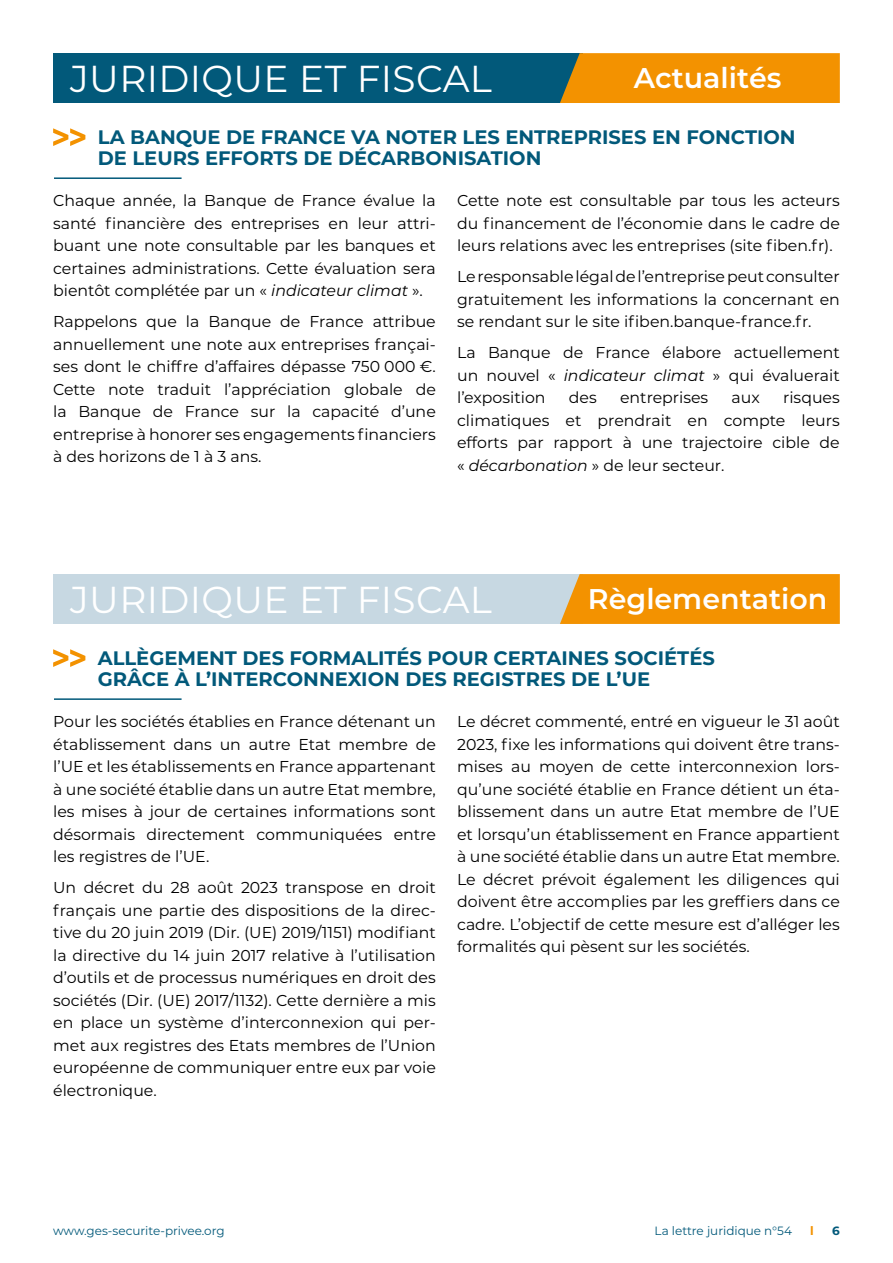
<style>
.page{position:relative;width:893px;height:1263px;background:#fff}
.page>*{position:absolute;margin:0;border:0;box-sizing:border-box;transform-origin:0 0}
.t1{font:37.5px "Montserrat";letter-spacing:.01em;color:#fff}
.t2{font:600 28.5px "Montserrat";color:#fff}
.t3{font:700 19.5px/21px "Montserrat";color:#02597a}
.t4{font:15.75px/22.5px "Montserrat";color:#000;text-align:justify}
.t5{font:12px "Montserrat";color:#02597a}
.t6{font:700 12px "Montserrat";color:#f39200}
.t7{font:700 12px "Montserrat";color:#02597a}
.s1{font-style:italic}
</style>
<div class="page">
<div style="left:53px;top:53px;width:530px;height:50px;background:#02597a"></div>
<div style="left:560px;top:53px;width:280px;height:50px;background:#f39200"></div>
<hr style="left:54px;top:177px;width:128px;height:2px;background:#02597a">
<hr style="left:54px;top:698px;width:128px;height:2px;background:#02597a">
<svg style="left:53px;top:128px;width:32px;height:18px"></svg>
<svg style="left:53px;top:649px;width:32px;height:18px"></svg>
<div style="left:53px;top:574px;width:530px;height:50px;background:#c7d8e2"></div>
<svg style="left:560px;top:574px;width:280px;height:50px;background:#f19408"></svg>
<h1 class="t1" style="left:70px;top:53px;width:423px">JURIDIQUE ET FISCAL</h1>
<h2 class="t2" style="left:634px;top:58px;width:149px">Actualités</h2>
<p class="t3" style="left:98px;top:125px;width:699px">LA BANQUE DE FRANCE VA NOTER LES ENTREPRISES EN FONCTION<br>DE LEURS EFFORTS DE DÉCARBONISATION</p>
<p class="t4" style="left:53px;top:189px;width:384px">Chaque année, la Banque de France évalue la santé financière des entreprises en leur attri&shy;buant une note consultable par les banques et certaines administrations. Cette évaluation sera bientôt complétée par un « <span class="s1">indicateur climat</span> ».</p>
<p class="t4" style="left:53px;top:310px;width:384px">Rappelons que la Banque de France attribue annuellement une note aux entreprises françai&shy;ses dont le chiffre d’affaires dépasse 750 000 €.<br>Cette note traduit l’appréciation globale de la Banque de France sur la capacité d’une entreprise à honorer ses engagements financiers à des horizons de 1 à 3 ans.</p>
<p class="t4" style="left:457px;top:189px;width:384px">Cette note est consultable par tous les acteurs du financement de l’économie dans le cadre de leurs relations avec les entreprises (site fiben.fr).</p>
<p class="t4" style="left:457px;top:265px;width:384px">Le responsable légal de l’entreprise peut consulter gratuitement les informations la concernant en se rendant sur le site ifiben.banque-france.fr.</p>
<p class="t4" style="left:457px;top:341px;width:384px">La Banque de France élabore actuellement un nouvel « <span class="s1">indicateur climat</span> » qui évaluerait l’exposition</p>
<p class="t4" style="left:457px;top:386px;width:384px;text-indent:326px">risques climatiques et prendrait en compte leurs efforts par rapport à une trajectoire cible de « <span class="s1">décarbonation</span> » de leur secteur.</p>
<p class="t4" style="left:569px;top:386px;width:29px">des</p>
<p class="t4" style="left:620px;top:386px;width:90px">entreprises</p>
<p class="t4" style="left:732px;top:386px;width:30px">aux</p>
<h1 class="t1" style="left:70px;top:574px;width:423px">JURIDIQUE ET FISCAL</h1>
<h2 class="t2" style="left:588px;top:579px;width:241px">Règlementation</h2>
<p class="t3" style="left:98px;top:646px;width:618px">ALLÈGEMENT DES FORMALITÉS POUR CERTAINES SOCIÉTÉS<br>GRÂCE À L’INTERCONNEXION DES REGISTRES DE L’UE</p>
<p class="t4" style="left:53px;top:710px;width:384px">Pour les sociétés établies en France détenant un établissement dans un autre Etat membre de l’UE et les établissements en France appartenant à une société établie dans un autre Etat membre, les mises à jour de certaines informations sont désormais directement communiquées entre les registres de l’UE.</p>
<p class="t4" style="left:53px;top:876px;width:384px">Un décret du 28 août 2023 transpose en droit français une partie des dispositions de la direc&shy;tive du 20 juin 2019 (Dir. (UE) 2019/1151) modifiant la directive du 14 juin 2017 relative à l’utilisation d’outils et de processus numériques en droit des sociétés (Dir. (UE) 2017/1132). Cette dernière a mis en place un système d’interconnexion qui per&shy;met aux registres des Etats membres de l’Union européenne de communiquer entre eux par voie électronique.</p>
<p class="t4" style="left:457px;top:710px;width:384px">Le décret commenté, entré en vigueur le 31 août 2023, fixe les informations qui doivent être trans&shy;mises au moyen de cette interconnexion lors&shy;qu’une société établie en France détient un éta&shy;blissement dans un autre Etat membre de l’UE et lorsqu’un établissement en France appartient à une société établie dans un autre Etat membre.<br>Le décret prévoit également les diligences qui doivent être accomplies par les greffiers dans ce cadre. L’objectif de cette mesure est d’alléger les formalités qui pèsent sur les sociétés.</p>
<p class="t5" style="left:53px;top:1222px;width:173px">www.ges-securite-privee.org</p>
<p class="t5" style="left:655px;top:1222px;width:139px">La lettre juridique n°54</p>
<p class="t6" style="left:810px;top:1222px;width:5px">l</p>
<p class="t7" style="left:832px;top:1222px;width:9px">6</p>
</div>
